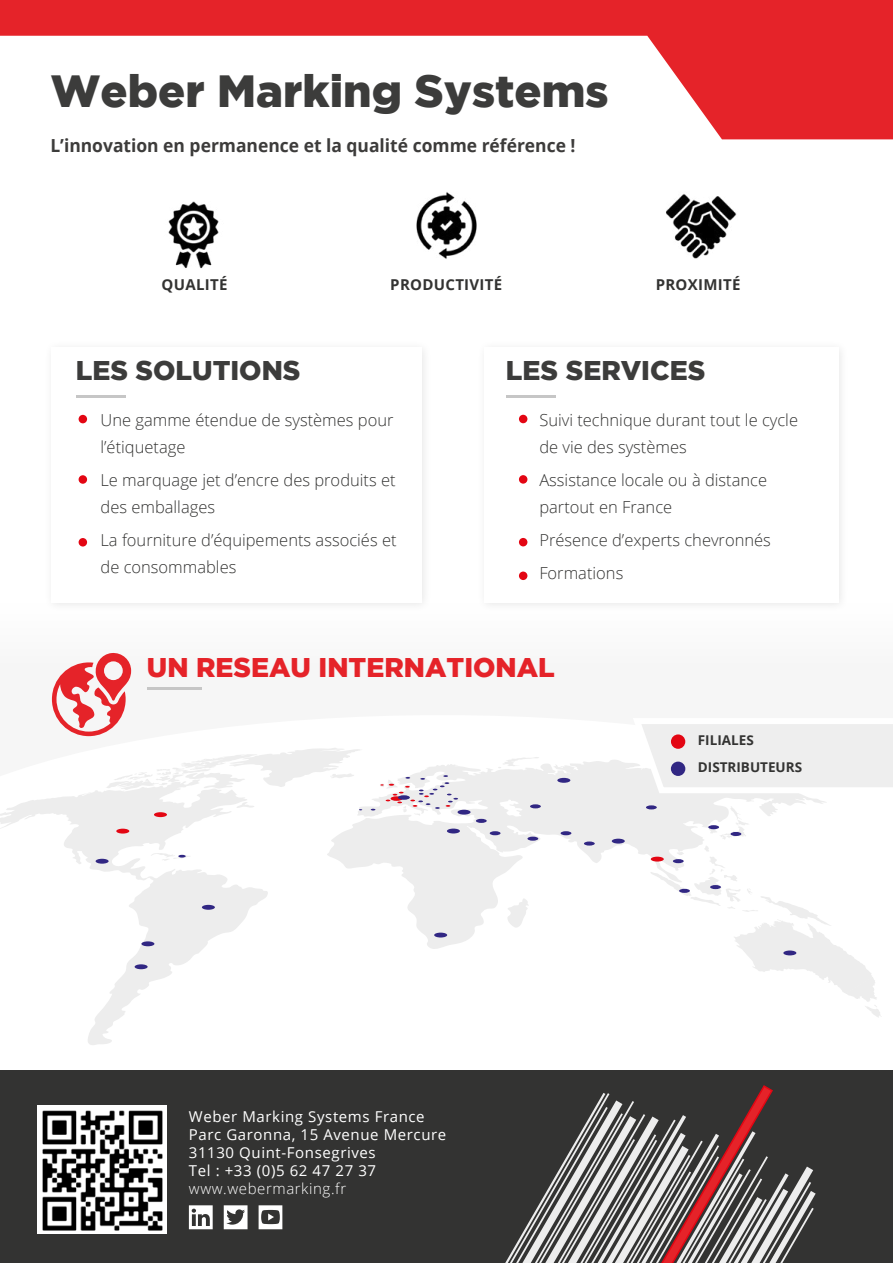
<style>
.page{position:relative;width:893px;height:1263px;background:#fff}
.page>*{position:absolute;margin:0;border:0;box-sizing:border-box;transform-origin:0 0}
.t1{font:900 45px "Gotham";color:#3c3c3b}
.t2{font:900 27px "Gotham";color:#3c3c3b}
.t3{font:900 27px "Gotham";color:#e52329}
.t4{font:700 18px "Open Sans";color:#3d3c3b}
.t5{font:300 16.5px/27px "Open Sans";color:#333332}
.t6{font:15px/18px "Open Sans";letter-spacing:.04em;color:#fff}
.t7{font:700 15px "Open Sans";letter-spacing:.02em;color:#333332}
.t8{font:300 15px "Open Sans";letter-spacing:.04em;color:#fff}
.t9{font:700 13.5px/27.5px "Open Sans";color:#333332}
</style>
<div class="page">
<svg style="left:0;top:790px;width:268px;height:255px"></svg>
<svg style="left:107px;top:748px;width:253px;height:42px"></svg>
<svg style="left:236px;top:802px;width:19px;height:6px"></svg>
<svg style="left:517px;top:757px;width:22px;height:2px"></svg>
<svg style="left:327px;top:759px;width:499px;height:190px"></svg>
<svg style="left:507px;top:897px;width:22px;height:31px"></svg>
<svg style="left:650px;top:806px;width:231px;height:211px"></svg>
<div style="left:154px;top:812px;width:13px;height:5px;background:#e30613;border-radius:50%"></div>
<hr style="left:116px;top:829px;width:13px;height:4px;background:#e30613;border-radius:50%">
<div style="left:96px;top:859px;width:13px;height:5px;background:#312783;border-radius:50%"></div>
<div style="left:141px;top:941px;width:13px;height:5px;background:#312783;border-radius:50%"></div>
<svg style="left:150px;top:853px;width:41px;height:8px"></svg>
<div style="left:202px;top:905px;width:13px;height:5px;background:#312783;border-radius:50%"></div>
<div style="left:783px;top:950px;width:13px;height:5px;background:#312783;border-radius:50%"></div>
<hr style="left:651px;top:857px;width:13px;height:4px;background:#e30613;border-radius:50%">
<div style="left:557px;top:778px;width:13px;height:5px;background:#312783;border-radius:50%"></div>
<div style="left:458px;top:810px;width:13px;height:5px;background:#312783;border-radius:50%"></div>
<div style="left:135px;top:964px;width:13px;height:5px;background:#312783;border-radius:50%"></div>
<hr style="left:612px;top:839px;width:13px;height:4px;background:#312783;border-radius:50%">
<hr style="left:434px;top:933px;width:13px;height:4px;background:#312783;border-radius:50%">
<div style="left:447px;top:828px;width:13px;height:5px;background:#312783;border-radius:50%"></div>
<svg style="left:490px;top:831px;width:10px;height:4px"></svg>
<svg style="left:476px;top:819px;width:11px;height:4px"></svg>
<svg style="left:527px;top:837px;width:11px;height:4px"></svg>
<svg style="left:561px;top:831px;width:10px;height:4px"></svg>
<svg style="left:646px;top:805px;width:11px;height:4px"></svg>
<svg style="left:708px;top:825px;width:11px;height:4px"></svg>
<svg style="left:710px;top:885px;width:11px;height:4px"></svg>
<svg style="left:679px;top:889px;width:11px;height:4px"></svg>
<svg style="left:530px;top:804px;width:11px;height:4px"></svg>
<svg style="left:584px;top:841px;width:11px;height:4px"></svg>
<svg style="left:673px;top:859px;width:11px;height:4px"></svg>
<svg style="left:730px;top:832px;width:11px;height:4px"></svg>
<svg style="left:371px;top:775px;width:87px;height:41px"></svg>
<div style="left:0;top:603px;width:893px;height:95px;background:#f6f6f6"></div>
<svg style="left:52px;top:653px;width:79px;height:83px"></svg>
<svg style="left:629px;top:724px;width:264px;height:72px"></svg>
<div style="left:671px;top:734px;width:14px;height:15px;background:#e30613;border-radius:50%"></div>
<div style="left:671px;top:762px;width:14px;height:14px;background:#312783;border-radius:50%"></div>
<hr style="left:147px;top:688px;width:55px;height:2px;background:#c6c6c6">
<div style="left:0;top:1070px;width:893px;height:193px;background:#333332"></div>
<div style="left:44px;top:339px;width:388px;height:274px;background:#fbfbfb"></div>
<div style="left:51px;top:347px;width:371px;height:255px;background:#fff"></div>
<div style="left:79px;top:415px;width:8px;height:8px;background:#e30613;border-radius:50%"></div>
<div style="left:79px;top:475px;width:8px;height:9px;background:#e30613;border-radius:50%"></div>
<div style="left:79px;top:538px;width:8px;height:8px;background:#e30613;border-radius:50%"></div>
<hr style="left:76px;top:395px;width:49px;height:3px;background:#c6c6c6">
<div style="left:477px;top:339px;width:373px;height:274px;background:#fbfbfb"></div>
<div style="left:484px;top:347px;width:355px;height:255px;background:#fff"></div>
<hr style="left:506px;top:395px;width:49px;height:2px;background:#c6c6c6">
<div style="left:519px;top:415px;width:8px;height:8px;background:#e30613;border-radius:50%"></div>
<div style="left:519px;top:475px;width:8px;height:9px;background:#e30613;border-radius:50%"></div>
<div style="left:519px;top:538px;width:8px;height:8px;background:#e30613;border-radius:50%"></div>
<div style="left:519px;top:571px;width:8px;height:9px;background:#e30613;border-radius:50%"></div>
<img style="left:38px;top:1106px;width:129px;height:128px">
<svg style="left:189px;top:1205px;width:24px;height:24px"></svg>
<svg style="left:224px;top:1205px;width:24px;height:24px"></svg>
<svg style="left:259px;top:1205px;width:23px;height:24px"></svg>
<svg style="left:505px;top:1085px;width:311px;height:178px"></svg>
<svg style="left:0;top:0;width:893px;height:139px"></svg>
<img style="left:168px;top:201px;width:51px;height:68px">
<img style="left:416px;top:192px;width:61px;height:67px">
<img style="left:666px;top:194px;width:71px;height:65px">
<h1 class="t1" style="left:50px;top:65px;width:560px">Weber Marking Systems</h1>
<p class="t4" style="left:50px;top:133px;width:527px">L’innovation en permanence et la qualité comme référence !</p>
<p class="t7" style="left:161px;top:274px;width:67px">QUALITÉ</p>
<p class="t7" style="left:390px;top:274px;width:114px">PRODUCTIVITÉ</p>
<p class="t7" style="left:656px;top:274px;width:86px">PROXIMITÉ</p>
<h2 class="t2" style="left:76px;top:355px;width:226px">LES SOLUTIONS</h2>
<h2 class="t2" style="left:506px;top:355px;width:201px">LES SERVICES</h2>
<p class="t5" style="left:539px;top:406px;width:260px">Suivi technique durant tout le cycle de vie des systèmes</p>
<p class="t5" style="left:539px;top:466px;width:229px">Assistance locale ou à distance partout en France</p>
<p class="t5" style="left:539px;top:523px;width:233px;line-height:33px">Présence d’experts chevronnés<br>Formations</p>
<p class="t5" style="left:101px;top:406px;width:295px">Une gamme étendue de systèmes pour l’étiquetage</p>
<p class="t5" style="left:101px;top:466px;width:297px">Le marquage jet d’encre des produits et des emballages</p>
<p class="t5" style="left:101px;top:526px;width:298px">La fourniture d’équipements associés et de consommables</p>
<h2 class="t3" style="left:147px;top:652px;width:409px">UN RESEAU INTERNATIONAL</h2>
<p class="t6" style="left:189px;top:1107px;width:259px">Weber Marking Systems France<br>Parc Garonna, 15 Avenue Mercure<br>31130 Quint-Fonsegrives<br>Tel : +33 (0)5 62 47 27 37</p>
<p class="t8" style="left:189px;top:1178px;width:159px">www.webermarking.fr</p>
<p class="t9" style="left:698px;top:726px;width:106px">FILIALES<br>DISTRIBUTEURS</p>
</div>
